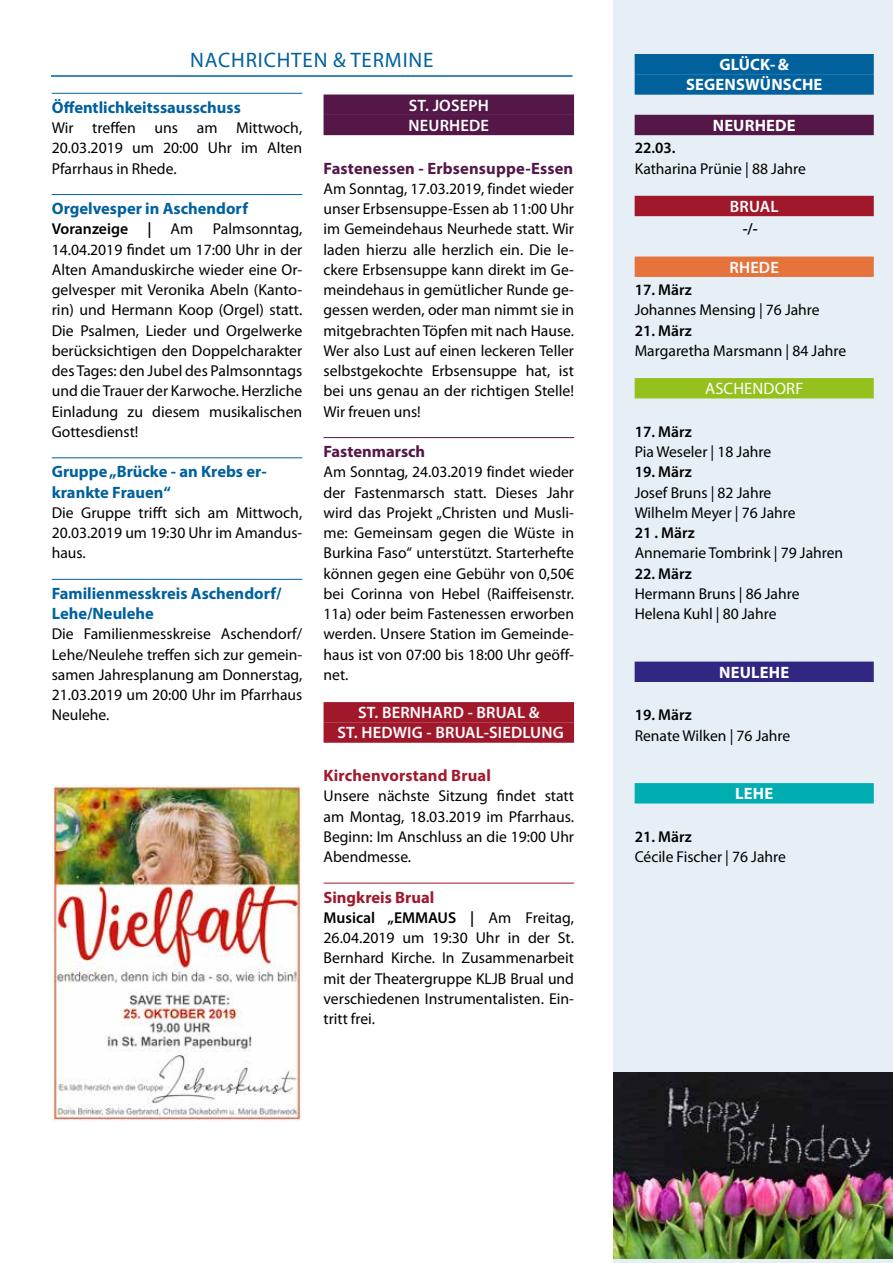
<style>
.page{position:relative;width:893px;height:1263px;background:#fff}
.page>*{position:absolute;margin:0;border:0;box-sizing:border-box;transform-origin:0 0}
.t1{font:21px "Myriad Pro";letter-spacing:.04em;color:#00619d}
.t2{font:700 16.5px/20.2px "Myriad Pro";color:#00619d}
.t3{font:600 16.5px/20.2px "Myriad Pro";letter-spacing:.01em;color:#fff}
.t4{font:700 16.5px "Myriad Pro";letter-spacing:.01em;color:#541747}
.t5{font:700 16.5px/20.2px "Myriad Pro";letter-spacing:.01em;color:#fff;text-align:center}
.t6{font:700 16.5px "Myriad Pro";letter-spacing:.01em;color:#a1182b}
.t7{font:16.5px "Myriad Pro";letter-spacing:.01em;color:#fff}
.t8{font:15.75px/20.2px "Myriad Pro";color:#000;text-align:justify}
.t9{font:600 15.75px "Myriad Pro";color:#000}
.s1{font-weight:600}
</style>
<div class="page">
<div style="left:613px;top:0;width:280px;height:1263px;background:#e6eff5"></div>
<hr style="left:52px;top:93px;width:250px;height:1px;background:#00619d">
<hr style="left:52px;top:194px;width:250px;height:1px;background:#00619d">
<hr style="left:52px;top:457px;width:250px;height:1px;background:#00619d">
<hr style="left:52px;top:579px;width:250px;height:1px;background:#00619d">
<div style="left:324px;top:95px;width:250px;height:20px;background:#541747"></div>
<div style="left:324px;top:115px;width:250px;height:20px;background:#541747"></div>
<hr style="left:324px;top:437px;width:250px;height:1px;background:#541747">
<div style="left:324px;top:702px;width:250px;height:20px;background:#a1182b"></div>
<div style="left:324px;top:722px;width:250px;height:21px;background:#a1182b"></div>
<hr style="left:324px;top:883px;width:250px;height:1px;background:#a1182b">
<hr style="left:51px;top:75px;width:522px;height:2px;background:#00619d">
<div style="left:635px;top:54px;width:239px;height:20px;background:#00619d"></div>
<div style="left:635px;top:74px;width:239px;height:21px;background:#00619d"></div>
<div style="left:635px;top:115px;width:239px;height:20px;background:#541747"></div>
<div style="left:635px;top:196px;width:239px;height:20px;background:#a1182b"></div>
<div style="left:635px;top:257px;width:239px;height:20px;background:#e6723c"></div>
<div style="left:635px;top:378px;width:239px;height:20px;background:#95c11f"></div>
<div style="left:635px;top:662px;width:239px;height:20px;background:#312783"></div>
<div style="left:635px;top:783px;width:239px;height:20px;background:#00adb1"></div>
<img style="left:614px;top:1072px;width:279px;height:186px">
<img style="left:52px;top:785px;width:250px;height:337px">
<h1 class="t1" style="left:190px;top:47px;width:245px">NACHRICHTEN &amp; TERMINE</h1>
<p class="t5" style="left:686px;top:54px;width:138px">GLÜCK-&amp;<br>SEGENSWÜNSCHE</p>
<p class="t5" style="left:713px;top:115px;width:84px">NEURHEDE</p>
<p class="t9" style="left:635px;top:138px;width:42px">22.03.</p>
<p class="t8" style="left:635px;top:158px;width:173px">Katharina Prünie | 88 Jahre</p>
<p class="t3" style="left:730px;top:196px;width:50px">BRUAL</p>
<p class="t9" style="left:743px;top:219px;width:17px">-/-</p>
<p class="t3" style="left:729px;top:256px;width:51px">RHEDE</p>
<p class="t9" style="left:635px;top:280px;width:59px">17. März</p>
<p class="t8" style="left:635px;top:300px;width:187px">Johannes Mensing | 76 Jahre</p>
<p class="t9" style="left:635px;top:320px;width:59px">21. März</p>
<p class="t8" style="left:635px;top:340px;width:213px">Margaretha Marsmann | 84 Jahre</p>
<p class="t7" style="left:705px;top:378px;width:100px">ASCHENDORF</p>
<p class="t9" style="left:635px;top:421px;width:59px">17. März</p>
<p class="t8" style="left:635px;top:441px;width:138px">Pia Weseler | 18 Jahre</p>
<p class="t9" style="left:635px;top:462px;width:59px">19. März</p>
<p class="t8" style="left:635px;top:482px;width:162px">Josef Bruns | 82 Jahre<br>Wilhelm Meyer | 76 Jahre</p>
<p class="t9" style="left:635px;top:523px;width:62px">21 . März</p>
<p class="t8" style="left:635px;top:543px;width:210px">Annemarie Tombrink | 79 Jahren</p>
<p class="t9" style="left:635px;top:563px;width:59px">22. März</p>
<p class="t8" style="left:635px;top:583px;width:166px">Hermann Bruns | 86 Jahre<br>Helena Kuhl | 80 Jahre</p>
<p class="t2" style="left:52px;top:97px;width:191px">Öffentlichkeitssausschuss</p>
<p class="t8" style="left:52px;top:117px;width:252px">Wir treffen uns am Mittwoch, 20.03.2019 um 20:00 Uhr im Alten Pfarrhaus in Rhede.</p>
<p class="t2" style="left:52px;top:198px;width:198px">Orgelvesper in Aschendorf</p>
<p class="t8" style="left:52px;top:219px;width:252px"><span class="s1">Voranzeige |</span> Am Palmsonntag, 14.04.2019 findet um 17:00 Uhr in der Alten Amanduskirche wieder eine Or&shy;gelvesper mit Veronika Abeln (Kanto&shy;rin) und Hermann Koop (Orgel) statt.<br>Die Psalmen, Lieder und Orgelwerke berücksichtigen den Doppelcharakter des Tages: den Jubel des Palmsonntags und die Trauer der Karwoche. Herzliche Einladung zu diesem musikalischen Gottesdienst!</p>
<p class="t2" style="left:52px;top:461px;width:216px">Gruppe „Brücke - an Krebs er&shy;krankte Frauen“</p>
<p class="t8" style="left:52px;top:502px;width:252px">Die Gruppe trifft sich am Mittwoch, 20.03.2019 um 19:30 Uhr im Amandus&shy;haus.</p>
<p class="t2" style="left:52px;top:583px;width:231px">Familienmesskreis Aschendorf/<br>Lehe/Neulehe</p>
<p class="t8" style="left:52px;top:624px;width:252px">Die Familienmesskreise Aschendorf/ Lehe/Neulehe treffen sich zur gemein&shy;samen Jahresplanung am Donnerstag, 21.03.2019 um 20:00 Uhr im Pfarrhaus Neulehe.</p>
<p class="t3" style="left:409px;top:94px;width:82px">ST. JOSEPH<br>NEURHEDE</p>
<p class="t4" style="left:324px;top:157px;width:251px">Fastenessen - Erbsensuppe-Essen</p>
<p class="t8" style="left:324px;top:178px;width:252px">Am Sonntag, 17.03.2019, findet wieder unser Erbsensuppe-Essen ab 11:00 Uhr im Gemeindehaus Neurhede statt. Wir laden hierzu alle herzlich ein. Die le&shy;ckere Erbsensuppe kann direkt im Ge&shy;meindehaus in gemütlicher Runde ge&shy;gessen werden, oder man nimmt sie in mitgebrachten Töpfen mit nach Hause.<br>Wer also Lust auf einen leckeren Teller selbstgekochte Erbsensuppe hat, ist bei uns genau an der richtigen Stelle!<br>Wir freuen uns!</p>
<p class="t4" style="left:324px;top:441px;width:103px">Fastenmarsch</p>
<p class="t8" style="left:324px;top:462px;width:252px">Am Sonntag, 24.03.2019 findet wieder der Fastenmarsch statt. Dieses Jahr wird das Projekt „Christen und Musli&shy;me: Gemeinsam gegen die Wüste in Burkina Faso“ unterstützt. Starterhefte können gegen eine Gebühr von 0,50€ bei Corinna von Hebel (Raiffeisenstr.<br>11a) oder beim Fastenessen erworben werden. Unsere Station im Gemeinde&shy;haus ist von 07:00 bis 18:00 Uhr geöff&shy;net.</p>
<p class="t3" style="left:337px;top:702px;width:228px;text-align:center">ST. BERNHARD - BRUAL &amp;<br>ST. HEDWIG - BRUAL-SIEDLUNG</p>
<p class="t6" style="left:324px;top:765px;width:169px">Kirchenvorstand Brual</p>
<p class="t8" style="left:324px;top:786px;width:252px">Unsere nächste Sitzung findet statt am Montag, 18.03.2019 im Pfarrhaus.<br>Beginn: Im Anschluss an die 19:00 Uhr Abendmesse.</p>
<p class="t6" style="left:324px;top:886px;width:112px">Singkreis Brual</p>
<p class="t8" style="left:324px;top:907px;width:252px"><span class="s1">Musical „EMMAUS |</span> Am Freitag, 26.04.2019 um 19:30 Uhr in der St.<br>Bernhard Kirche. In Zusammenarbeit mit der Theatergruppe KLJB Brual und verschiedenen Instrumentalisten. Ein&shy;tritt frei.</p>
<p class="t5" style="left:719px;top:661px;width:71px">NEULEHE</p>
<p class="t9" style="left:635px;top:705px;width:59px">19. März</p>
<p class="t8" style="left:635px;top:725px;width:157px">Renate Wilken | 76 Jahre</p>
<p class="t5" style="left:735px;top:783px;width:39px">LEHE</p>
<p class="t9" style="left:635px;top:826px;width:59px">21. März</p>
<p class="t8" style="left:635px;top:846px;width:153px">Cécile Fischer | 76 Jahre</p>
</div>
